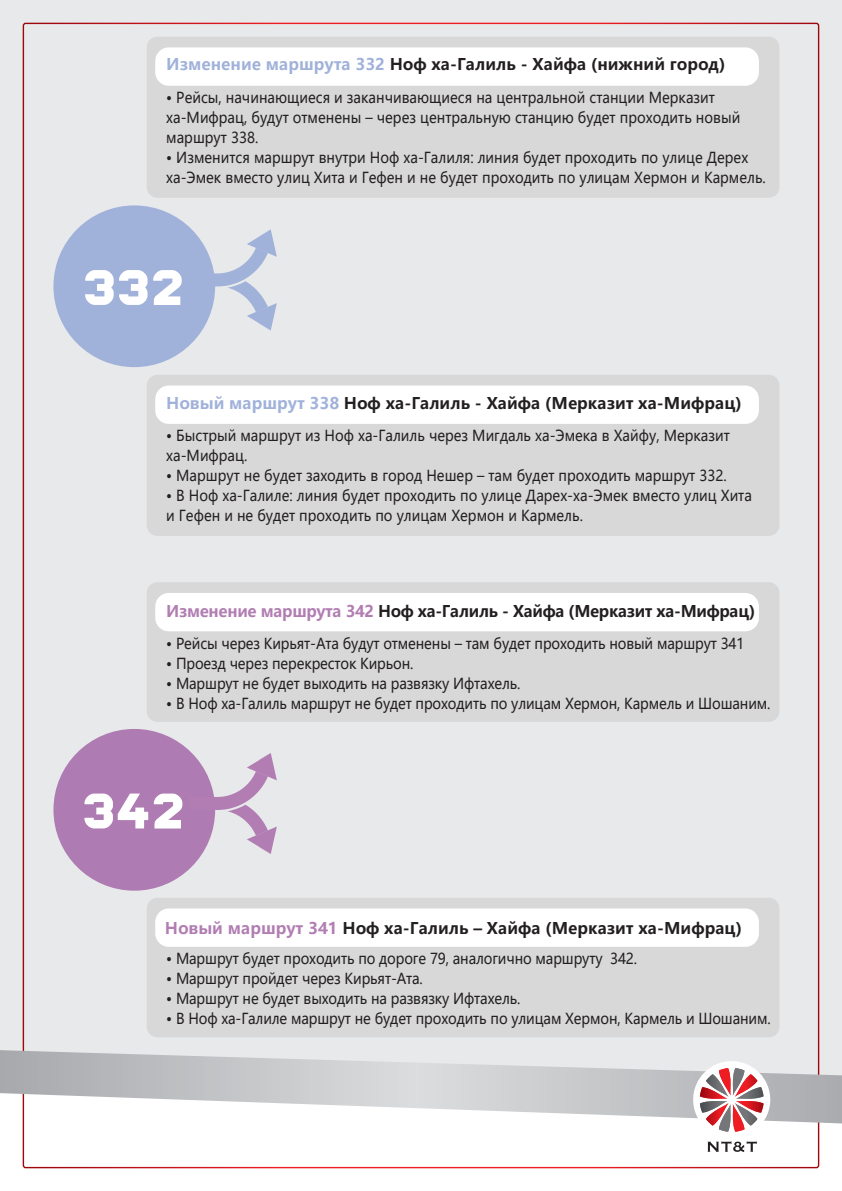
<style>
.page{position:relative;width:842px;height:1191px;background:#fff}
.page>*{position:absolute;margin:0;border:0;box-sizing:border-box;transform-origin:0 0}
.t1{font:900 59.8px "Blender";color:#fff}
.t2{font:700 16px "Microsoft Ya Hei";color:#231f20}
.t3{font:700 16px "Microsoft Ya Hei";letter-spacing:-.02em;color:#231f20}
.t4{font:15px/20px "Microsoft Ya Hei";color:#231f20;scale:.91 1}
.s1{color:#a0b1da}
.s2{color:#b17db2}
</style>
<div class="page">
<div style="left:0;top:0;width:842px;height:1091px;background:#e8e9ea"></div>
<svg style="left:0;top:1050px;width:842px;height:73px"></svg>
<div style="left:693px;top:1061px;width:77px;height:77px;background:#fff;border-radius:50%"></div>
<svg style="left:700px;top:1068px;width:63px;height:63px"></svg>
<svg style="left:707px;top:1141px;width:50px;height:10px"></svg>
<hr style="left:0;top:1050px;width:1px;height:43px;background:#a8a9ad">
<div style="left:147px;top:37px;width:632px;height:161px;background:#d8d8d9;border-radius:11px"></div>
<div style="left:155px;top:47px;width:604px;height:39px;background:#fff;border-radius:14px"></div>
<div style="left:53px;top:205px;width:162px;height:162px;background:#a0b1da;border-radius:50%"></div>
<svg style="left:191px;top:229px;width:86px;height:101px"></svg>
<div style="left:53px;top:729px;width:162px;height:161px;background:#ae7bb3;border-radius:50%"></div>
<svg style="left:192px;top:753px;width:85px;height:101px"></svg>
<div style="left:147px;top:375px;width:632px;height:161px;background:#d8d8d9;border-radius:11px"></div>
<div style="left:147px;top:582px;width:632px;height:140px;background:#d8d8d9;border-radius:11px"></div>
<div style="left:147px;top:897px;width:632px;height:140px;background:#d8d8d9;border-radius:11px"></div>
<div style="left:155px;top:385px;width:604px;height:39px;background:#fff;border-radius:14px"></div>
<div style="left:155px;top:593px;width:604px;height:38px;background:#fff;border-radius:14px"></div>
<div style="left:155px;top:908px;width:604px;height:39px;background:#fff;border-radius:14px"></div>
<p class="t2" style="left:166px;top:54px;width:561px"><span class="s1">Изменение маршрута 332</span> Ноф ха-Галиль - Хайфа (нижний город(</p>
<p class="t4" style="left:166px;top:87px;width:632px">• Рейсы, начинающиеся и заканчивающиеся на центральной станции Мерказит ха-Мифрац, будут отменены – через центральную станцию будет проходить новый маршрут 338.</p>
<p class="t4" style="left:166px;top:147px;width:660px">• Изменится маршрут внутри Ноф ха-Галиля: линия будет проходить по улице Дерех ха-Эмек вместо улиц Хита и Гефен и не будет проходить по улицам Хермон и Кармель.</p>
<h1 class="t1" style="left:82px;top:244px;width:103px">332</h1>
<p class="t2" style="left:166px;top:392px;width:577px"><span class="s1">Новый маршрут 338</span> Ноф ха-Галиль - Хайфа (Мерказит ха-Мифрац(</p>
<p class="t4" style="left:166px;top:425px;width:621px">• Быстрый маршрут из Ноф ха-Галиль через Мигдаль ха-Эмека в Хайфу, Мерказит ха-Мифрац.</p>
<p class="t4" style="left:166px;top:465px;width:617px">• Маршрут не будет заходить в город Нешер – там будет проходить маршрут 332.</p>
<p class="t4" style="left:166px;top:485px;width:645px">• В Ноф ха-Галиле: линия будет проходить по улице Дарех-ха-Эмек вместо улиц Хита и Гефен и не будет проходить по улицам Хермон и Кармель.</p>
<p class="t3" style="left:166px;top:600px;width:590px"><span class="s2">Изменение маршрута 342</span> Ноф ха-Галиль - Хайфа (Мерказит ха-Мифрац(</p>
<p class="t4" style="left:166px;top:632px;width:637px">• Рейсы через Кирьят-Ата будут отменены – там будет проходить новый маршрут 341</p>
<p class="t4" style="left:166px;top:652px;width:273px">• Проезд через перекресток Кирьон.</p>
<p class="t4" style="left:166px;top:672px;width:391px">• Маршрут не будет выходить на развязку Ифтахель.</p>
<p class="t4" style="left:166px;top:692px;width:665px">• В Ноф ха-Галиль маршрут не будет проходить по улицам Хермон, Кармель и Шошаним.</p>
<h1 class="t1" style="left:82px;top:767px;width:105px">342</h1>
<p class="t2" style="left:165px;top:917px;width:579px"><span class="s2">Новый маршрут 341</span> Ноф ха-Галиль – Хайфа (Мерказит ха-Мифрац(</p>
<p class="t4" style="left:166px;top:948px;width:481px">• Маршрут будет проходить по дороге 79, аналогично маршруту</p>
<p class="t4" style="left:166px;top:968px;width:284px">• Маршрут пройдет через Кирьят-Ата.</p>
<p class="t4" style="left:166px;top:988px;width:391px">• Маршрут не будет выходить на развязку Ифтахель.</p>
<p class="t4" style="left:166px;top:1008px;width:666px">• В Ноф ха-Галиле маршрут не будет проходить по улицам Хермон, Кармель и Шошаним.</p>
<p class="t4" style="left:610px;top:948px;width:31px">342.</p>
</div>
